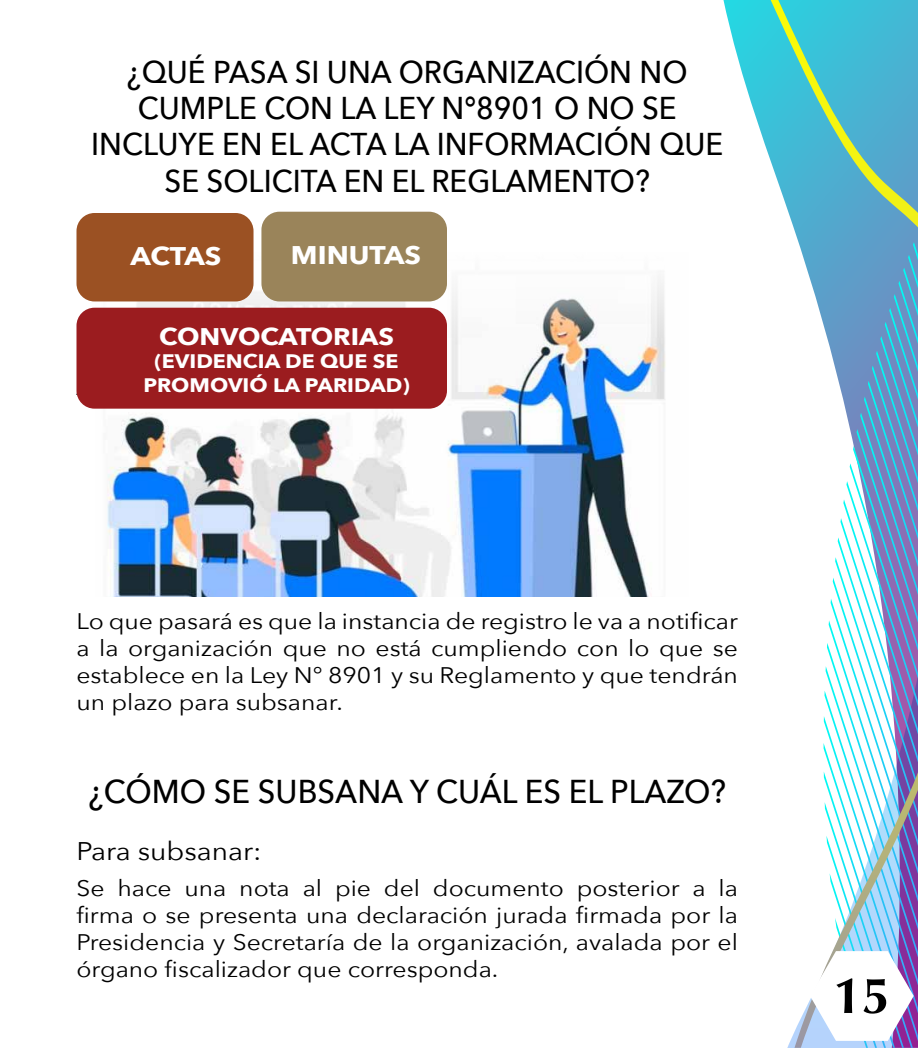
<style>
.page{position:relative;width:918px;height:1050px;background:#fff}
.page>*{position:absolute;margin:0;border:0;box-sizing:border-box;transform-origin:0 0}
.t1{font:700 51px "Optima";color:#000}
.t2{font:500 33px "Avenir Next";color:#000;scale:.94 1}
.t3{font:500 31.5px/36.6px "Avenir Next";color:#000;text-align:center;scale:.94 1}
.t4{font:25.5px "Avenir Next";color:#000;scale:1.1 1}
.t5{font:700 25.5px "Avenir Next";color:#fff;scale:1.1 1}
.t6{font:700 24px "Avenir Next";color:#fff;scale:1.1 1}
.t7{font:22.5px/27px "Avenir Next";color:#000;text-align:justify;scale:1.1 1}
.t8{font:700 19.5px/23.4px "Avenir Next";color:#fff;text-align:center;scale:1.1 1}
</style>
<div class="page">
<svg style="left:723px;top:0;width:46px;height:120px"></svg>
<svg style="left:769px;top:0;width:149px;height:1048px"></svg>
<svg style="left:810px;top:230px;width:108px;height:818px"></svg>
<img style="left:96px;top:279px;width:570px;height:318px">
<div style="left:261px;top:212px;width:186px;height:89px;background:#9a845a;border-radius:18px"></div>
<div style="left:76px;top:213px;width:178px;height:88px;background:#9b5123;border-radius:18px"></div>
<div style="left:76px;top:308px;width:371px;height:101px;background:#9b1c1f;border-radius:18px"></div>
<h3 class="t3" style="left:91px;top:52px;width:674px">¿QUÉ PASA SI UNA ORGANIZACIÓN NO<br>CUMPLE CON LA LEY N°8901 O NO SE<br>INCLUYE EN EL ACTA LA INFORMACIÓN QUE<br>SE SOLICITA EN EL REGLAMENTO?</h3>
<p class="t7" style="left:76px;top:370px;width:24px">__</p>
<p class="t5" style="left:131px;top:234px;width:84px">ACTAS</p>
<p class="t5" style="left:291px;top:233px;width:120px">MINUTAS</p>
<p class="t6" style="left:159px;top:316px;width:215px">CONVOCATORIAS</p>
<p class="t8" style="left:143px;top:350px;width:244px">(EVIDENCIA DE QUE SE<br>PROMOVIÓ LA PARIDAD)</p>
<p class="t7" style="left:76px;top:607px;width:603px">Lo que pasará es que la instancia de registro le va a notificar a la organización que no está cumpliendo con lo que se establece en la Ley N° 8901 y su Reglamento y que tendrán un plazo para subsanar.</p>
<h2 class="t2" style="left:88px;top:763px;width:680px">¿CÓMO SE SUBSANA Y CUÁL ES EL PLAZO?</h2>
<p class="t4" style="left:76px;top:830px;width:170px">Para subsanar:</p>
<p class="t7" style="left:77px;top:874px;width:603px">Se hace una nota al pie del documento posterior a la firma o se presenta una declaración jurada firmada por la Presidencia y Secretaría de la organización, avalada por el órgano fiscalizador que corresponda.</p>
<h1 class="t1" style="left:834px;top:966px;width:58px">15</h1>
</div>
